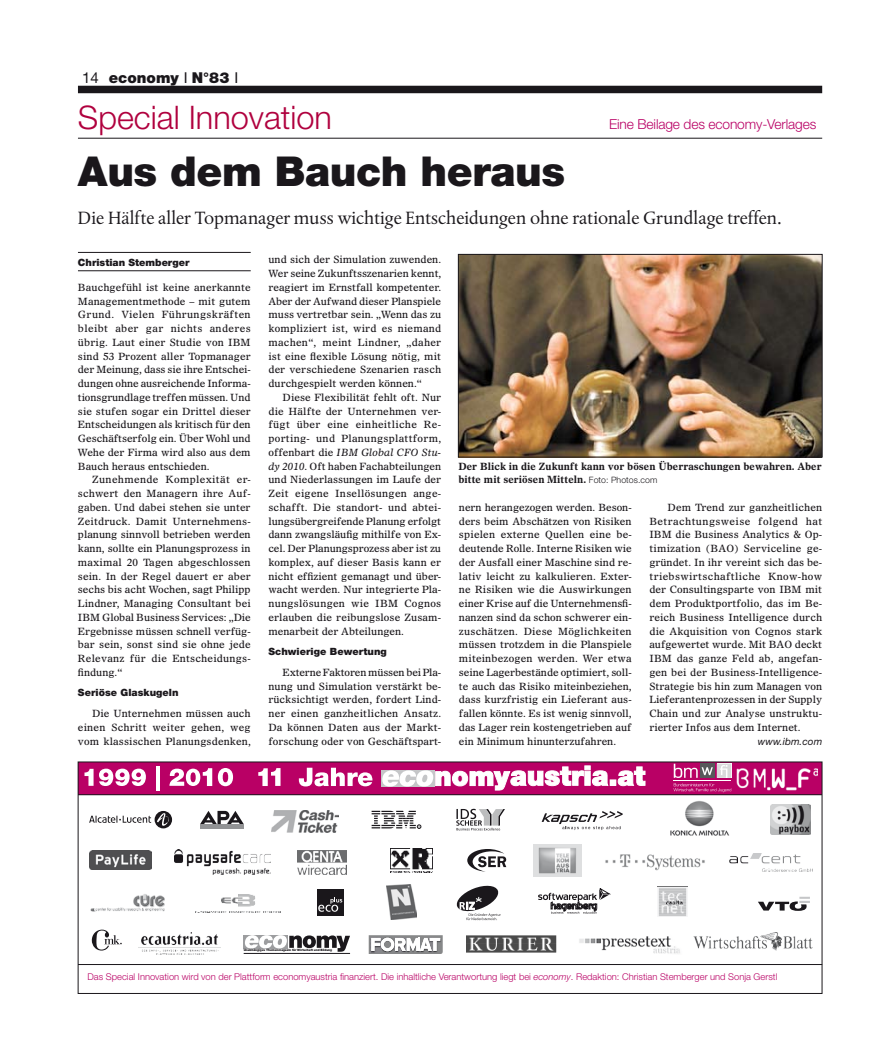
<style>
.page{position:relative;width:886px;height:1063px;background:#fff}
.page>*{position:absolute;margin:0;border:0;box-sizing:border-box;transform-origin:0 0}
.t1{font:900 41.25px "Helvetica Neue LT";letter-spacing:-.01em;color:#1a171b}
.t2{font:300 32.5px "Helvetica Neue LT";color:#b0003e}
.t3{font:18.75px "DTL Albertina ST";color:#1a171b}
.t4{font:900 15px "Helvetica Neue LT";color:#1a171b}
.t5{font:300 13.75px "Helvetica Neue LT";letter-spacing:-.01em;color:#b90065}
.t6{font:10px/13.8px "Olympian LT";color:#1a171b;text-align:justify}
.t7{font:700 10px/13.8px "Olympian LT";color:#1a171b}
.t8{font:900 10px "Helvetica Neue LT";letter-spacing:.005em;color:#1a171b}
.t9{font:italic 10px "Helvetica Neue LT";letter-spacing:.005em;color:#1a171b}
.t10{font:300 9.38px "Helvetica Neue LT";color:#b90065}
.t11{font:900 3.12px "Helvetica Neue LT";letter-spacing:-.03em;color:#1a171b}
.s1{font-weight:400}
.s2{font-style:italic}
.s3{font-family:"Helvetica Neue LT";font-weight:300;font-size:8.75px}
</style>
<div class="page">
<div style="left:78px;top:86px;width:744px;height:7px;background:#1a171b"></div>
<hr style="left:78px;top:138px;width:744px;height:1px;background:#1a171b">
<hr style="left:78px;top:252px;width:173px;height:1px;background:#1a171b">
<hr style="left:78px;top:270px;width:173px;height:1px;background:#1a171b">
<div style="left:78px;top:762px;width:744px;height:33px;background:#b90065"></div>
<svg style="left:372px;top:811px;width:49px;height:18px"></svg>
<img style="left:90px;top:894px;width:74px;height:18px">
<svg style="left:758px;top:897px;width:52px;height:14px"></svg>
<svg style="left:456px;top:809px;width:49px;height:21px"></svg>
<svg style="left:467px;top:849px;width:39px;height:23px"></svg>
<svg style="left:538px;top:888px;width:71px;height:26px"></svg>
<div style="left:317px;top:889px;width:26px;height:27px;background:#1a171b"></div>
<svg style="left:318px;top:898px;width:24px;height:14px"></svg>
<svg style="left:456px;top:885px;width:45px;height:36px"></svg>
<div style="left:200px;top:824px;width:44px;height:5px;background:#929395"></div>
<svg style="left:200px;top:811px;width:44px;height:13px"></svg>
<img style="left:390px;top:849px;width:42px;height:24px">
<img style="left:386px;top:885px;width:30px;height:34px">
<svg style="left:89px;top:816px;width:62px;height:7px"></svg>
<div style="left:155px;top:811px;width:17px;height:17px;background:#1a171b;border-radius:50%"></div>
<svg style="left:157px;top:813px;width:13px;height:13px"></svg>
<svg style="left:542px;top:811px;width:81px;height:19px"></svg>
<img style="left:195px;top:894px;width:86px;height:18px">
<hr style="left:78px;top:964px;width:744px;height:1px;background:#1a171b">
<hr style="left:78px;top:795px;width:744px;height:1px;background:#1a171b">
<img style="left:670px;top:801px;width:60px;height:35px">
<img style="left:605px;top:854px;width:100px;height:17px">
<img style="left:139px;top:933px;width:82px;height:22px">
<svg style="left:92px;top:930px;width:30px;height:21px"></svg>
<img style="left:297px;top:851px;width:50px;height:23px">
<div style="left:244px;top:935px;width:44px;height:13px;background:#9c9d9f"></div>
<svg style="left:245px;top:935px;width:105px;height:17px"></svg>
<hr style="left:244px;top:953px;width:106px;height:1px;background:#1a171b">
<img style="left:658px;top:886px;width:30px;height:30px">
<img style="left:694px;top:933px;width:118px;height:18px">
<svg style="left:369px;top:935px;width:74px;height:19px"></svg>
<img style="left:729px;top:853px;width:83px;height:19px">
<img style="left:89px;top:850px;width:63px;height:20px">
<img style="left:771px;top:804px;width:39px;height:30px">
<img style="left:533px;top:844px;width:48px;height:32px">
<img style="left:579px;top:936px;width:101px;height:18px">
<img style="left:271px;top:810px;width:68px;height:23px">
<img style="left:175px;top:850px;width:95px;height:24px">
<svg style="left:84px;top:769px;width:62px;height:17px"></svg>
<hr style="left:156px;top:767px;width:4px;height:24px;background:#fff">
<svg style="left:258px;top:768px;width:22px;height:18px"></svg>
<svg style="left:169px;top:768px;width:43px;height:18px"></svg>
<svg style="left:218px;top:768px;width:15px;height:18px"></svg>
<svg style="left:299px;top:768px;width:73px;height:18px"></svg>
<div style="left:381px;top:770px;width:53px;height:17px;background:#c5c6c8"></div>
<svg style="left:382px;top:766px;width:263px;height:25px"></svg>
<img style="left:736px;top:768px;width:81px;height:23px">
<svg style="left:673px;top:764px;width:58px;height:28px"></svg>
<img style="left:466px;top:935px;width:90px;height:18px">
<div style="left:78px;top:762px;width:744px;height:232px;border:1px solid #1a171b"></div>
<img style="left:460px;top:256px;width:360px;height:199px">
<div style="left:458px;top:254px;width:364px;height:203px;border:1px solid #1a171b"></div>
<h3 class="t4" style="left:82px;top:69px;width:158px"><span class="s1">14</span> economy <span class="s1">I</span> N°83 <span class="s1">I</span></h3>
<h2 class="t2" style="left:78px;top:98px;width:256px">Special Innovation</h2>
<h3 class="t5" style="left:609px;top:116px;width:209px">Eine Beilage des economy-Verlages</h3>
<h1 class="t1" style="left:78px;top:147px;width:489px">Aus dem Bauch heraus</h1>
<h3 class="t3" style="left:78px;top:206px;width:705px">Die Hälfte aller Topmanager muss wichtige Entscheidungen ohne rationale Grundlage treffen.</h3>
<p class="t8" style="left:78px;top:256px;width:113px">Christian Stemberger</p>
<p class="t6" style="left:78px;top:280px;width:174px">Bauchgefühl ist keine anerkannte Managementmethode – mit gutem Grund. Vielen Führungskräften bleibt aber gar nichts anderes übrig. Laut einer Studie von IBM sind 53 Prozent aller Topmanager der Meinung, dass sie ihre Entschei&shy;dungen ohne ausreichende Informa&shy;tionsgrundlage treffen müssen. Und sie stufen sogar ein Drittel dieser Entscheidungen als kritisch für den Geschäftserfolg ein. Über Wohl und Wehe der Firma wird also aus dem Bauch heraus entschieden.</p>
<p class="t6" style="left:78px;top:473px;width:174px;text-indent:14px">Zunehmende Komplexität er&shy;schwert den Managern ihre Auf&shy;gaben. Und dabei stehen sie unter Zeitdruck. Damit Unternehmens&shy;planung sinnvoll betrieben werden kann, sollte ein Planungsprozess in maximal 20 Tagen abgeschlossen sein. In der Regel dauert er aber sechs bis acht Wochen, sagt Philipp Lindner, Managing Consultant bei IBM Global Business Services: „Die Ergebnisse müssen schnell verfüg&shy;bar sein, sonst sind sie ohne jede Relevanz für die Entscheidungs&shy;findung.“</p>
<p class="t8" style="left:78px;top:687px;width:102px">Seriöse Glaskugeln</p>
<p class="t6" style="left:78px;top:706px;width:174px;text-indent:14px">Die Unternehmen müssen auch einen Schritt weiter gehen, weg vom klassischen Planungsdenken,</p>
<p class="t6" style="left:268px;top:253px;width:174px">und sich der Simulation zuwenden.<br>Wer seine Zukunftsszenarien kennt, reagiert im Ernstfall kompetenter.<br>Aber der Aufwand dieser Planspiele muss vertretbar sein. „Wenn das zu kompliziert ist, wird es niemand machen“, meint Lindner, „daher ist eine flexible Lösung nötig, mit der verschiedene Szenarien rasch durchgespielt werden können.“</p>
<p class="t6" style="left:268px;top:390px;width:174px;text-indent:14px">Diese Flexibilität fehlt oft. Nur die Hälfte der Unternehmen ver&shy;fügt über eine einheitliche Re&shy;porting- und Planungsplattform, offenbart die <span class="s2">IBM Global CFO Stu&shy;dy 2010</span>. Oft haben Fachabteilungen und Niederlassungen im Laufe der Zeit eigene Insellösungen ange&shy;schafft. Die standort- und abtei&shy;lungsübergreifende Planung erfolgt dann zwangsläufig mithilfe von Ex&shy;cel. Der Planungsprozess aber ist zu komplex, auf dieser Basis kann er nicht effizient gemanagt und über&shy;wacht werden. Nur integrierte Pla&shy;nungslösungen wie IBM Cognos erlauben die reibungslose Zusam&shy;menarbeit der Abteilungen.</p>
<p class="t8" style="left:268px;top:646px;width:120px">Schwierige Bewertung</p>
<p class="t6" style="left:268px;top:665px;width:174px;text-indent:14px">Externe Faktoren müssen bei Pla&shy;nung und Simulation verstärkt be&shy;rücksichtigt werden, fordert Lind&shy;ner einen ganzheitlichen Ansatz.<br>Da können Daten aus der Markt&shy;forschung oder von Geschäftspart-</p>
<p class="t7" style="left:458px;top:459px;width:365px">Der Blick in die Zukunft kann vor bösen Überraschungen bewahren. Aber bitte mit seriösen Mitteln. <span class="s3">Foto: Photos.com</span></p>
<p class="t6" style="left:459px;top:500px;width:174px">nern herangezogen werden. Beson&shy;ders beim Abschätzen von Risiken spielen externe Quellen eine be&shy;deutende Rolle. Interne Risiken wie der Ausfall einer Maschine sind re&shy;lativ leicht zu kalkulieren. Exter&shy;ne Risiken wie die Auswirkungen einer Krise auf die Unternehmensfi&shy;nanzen sind da schon schwerer ein&shy;zuschätzen. Diese Möglichkeiten müssen trotzdem in die Planspiele miteinbezogen werden. Wer etwa seine Lagerbestände optimiert, soll&shy;te auch das Risiko miteinbeziehen, dass kurzfristig ein Lieferant aus&shy;fallen könnte. Es ist wenig sinnvoll, das Lager rein kostengetrieben auf ein Minimum hinunterzufahren.</p>
<p class="t6" style="left:649px;top:500px;width:174px;text-indent:18px">Dem Trend zur ganzheitlichen Betrachtungsweise folgend hat IBM die Business Analytics &amp; Op&shy;timization (BAO) Serviceline ge&shy;gründet. In ihr vereint sich das be&shy;triebswirtschaftliche Know-how der Consultingsparte von IBM mit dem Produktportfolio, das im Be&shy;reich Business Intelligence durch die Akquisition von Cognos stark aufgewertet wurde. Mit BAO deckt IBM das ganze Feld ab, angefan&shy;gen bei der Business-Intelligence-Strategie bis hin zum Managen von Lieferantenprozessen in der Supply Chain und zur Analyse unstruktu&shy;rierter Infos aus dem Internet.</p>
<p class="t9" style="left:758px;top:735px;width:66px">www.ibm.com</p>
<p class="t11" style="left:244px;top:948px;width:90px">Unabhängiges Themenmagazin für Wirtschaft und Bildung</p>
<p class="t10" style="left:88px;top:971px;width:691px">Das Special Innovation wird von der Plattform economyaustria finanziert. Die inhaltliche Verantwortung liegt bei <span class="s2">economy</span>. Redaktion: Christian Stemberger und Sonja Gerstl</p>
</div>
